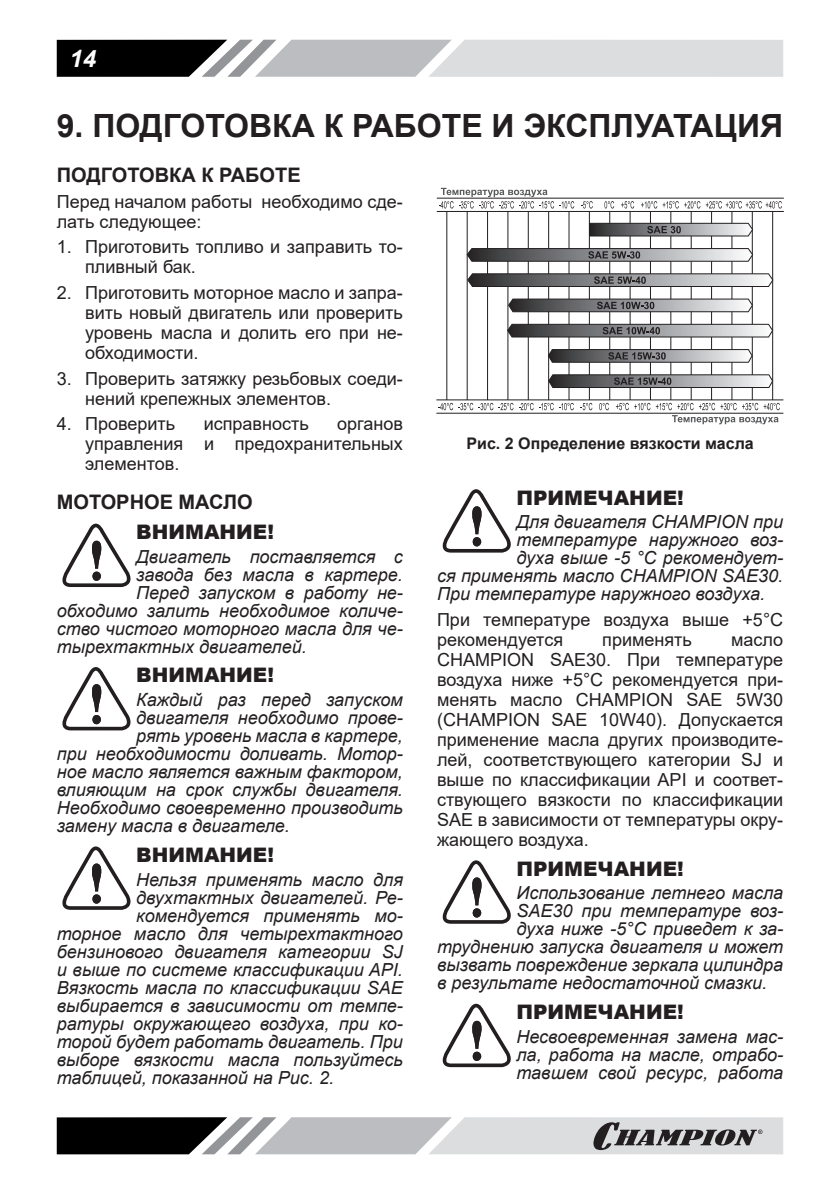
<style>
.page{position:relative;width:840px;height:1191px;background:#fff}
.page>*{position:absolute;margin:0;border:0;box-sizing:border-box;transform-origin:0 0}
.Заголовок_1{font:700 32px "Arial";color:#231f20}
.t1{font:italic 700 24px "Arial";color:#fff}
.ВНИМАНИЕ{font:900 20px "Arial";color:#231f20}
.Заголовок2{font:700 20px "Arial";color:#231f20}
.ВНИМАНИЕ_ТЕКСТ{font:italic 18px/18px "Arial";color:#231f20;text-align:justify}
.Текст_основной{font:18px/20px "Arial";color:#231f20}
.Текст_список_1{font:18px/20px "Arial";color:#231f20}
.РИСУНОК{font:700 16px "Arial";color:#231f20}
</style>
<div class="page">
<svg style="left:57px;top:40px;width:725px;height:37px;background:#a7a8a9"></svg>
<svg style="left:57px;top:1117px;width:725px;height:37px;background:#9c9c9e"></svg>
<svg style="left:62px;top:523px;width:69px;height:64px"></svg>
<svg style="left:62px;top:667px;width:69px;height:63px"></svg>
<svg style="left:62px;top:846px;width:69px;height:64px"></svg>
<svg style="left:581px;top:201px;width:11px;height:7px"></svg>
<svg style="left:604px;top:201px;width:10px;height:7px"></svg>
<svg style="left:621px;top:201px;width:12px;height:7px"></svg>
<svg style="left:641px;top:201px;width:140px;height:7px"></svg>
<hr style="left:436px;top:198px;width:347px;height:1px;background:#231f20">
<svg style="left:436px;top:211px;width:347px;height:203px"></svg>
<svg style="left:438px;top:188px;width:136px;height:20px"></svg>
<svg style="left:634px;top:403px;width:145px;height:21px"></svg>
<svg style="left:548px;top:374px;width:224px;height:14px;background:#807f81"></svg>
<svg style="left:547px;top:349px;width:205px;height:14px;background:#7f7f80"></svg>
<svg style="left:507px;top:324px;width:265px;height:13px;background:#838385"></svg>
<svg style="left:508px;top:298px;width:244px;height:14px;background:#848486"></svg>
<svg style="left:467px;top:273px;width:306px;height:14px;background:#818183"></svg>
<svg style="left:466px;top:248px;width:286px;height:14px;background:#808082"></svg>
<svg style="left:588px;top:223px;width:164px;height:13px;background:#828284"></svg>
<svg style="left:442px;top:489px;width:69px;height:63px"></svg>
<svg style="left:442px;top:860px;width:69px;height:63px"></svg>
<svg style="left:442px;top:1003px;width:69px;height:64px"></svg>
<h2 class="t1" style="left:70px;top:42px;width:28px">14</h2>
<p class="Заголовок_1" style="left:57px;top:103px;width:727px">9. ПОДГОТОВКА К РАБОТЕ И ЭКСПЛУАТАЦИЯ</p>
<p class="Заголовок2" style="left:57px;top:161px;width:245px">ПОДГОТОВКА К РАБОТЕ</p>
<p class="Текст_основной" style="left:57px;top:191px;width:347px">Перед началом работы необходимо сде&shy;лать следующее:</p>
<p class="Текст_список_1" style="left:85px;top:237px;width:319px;text-indent:-28px">1. Приготовить топливо и заправить то&shy;пливный бак.</p>
<p class="Текст_список_1" style="left:85px;top:282px;width:319px;text-align:justify;text-indent:-28px">2. Приготовить моторное масло и запра&shy;вить новый двигатель или проверить уровень масла и долить его при не&shy;обходимости.</p>
<p class="Текст_список_1" style="left:85px;top:368px;width:319px;text-indent:-28px">3. Проверить затяжку резьбовых соеди&shy;нений крепежных элементов.</p>
<p class="Текст_список_1" style="left:57px;top:414px;width:120px">4. Проверить</p>
<p class="Текст_список_1" style="left:203px;top:414px;width:106px">исправность</p>
<p class="Текст_список_1" style="left:85px;top:414px;width:319px;text-align:justify;text-indent:252px">органов управления и предохранительных элементов.</p>
<p class="Заголовок2" style="left:57px;top:488px;width:197px">МОТОРНОЕ МАСЛО</p>
<p class="ВНИМАНИЕ" style="left:136px;top:517px;width:139px">ВНИМАНИЕ!</p>
<p class="ВНИМАНИЕ_ТЕКСТ" style="left:136px;top:547px;width:268px">Двигатель поставляется с</p>
<p class="ВНИМАНИЕ_ТЕКСТ" style="left:136px;top:565px;width:268px">завода без масла в картере.</p>
<p class="ВНИМАНИЕ_ТЕКСТ" style="left:136px;top:583px;width:268px">Перед запуском в работу не-</p>
<p class="ВНИМАНИЕ_ТЕКСТ" style="left:57px;top:601px;width:347px">обходимо залить необходимое количе-</p>
<p class="ВНИМАНИЕ_ТЕКСТ" style="left:57px;top:619px;width:347px">ство чистого моторного масла для че-</p>
<p class="ВНИМАНИЕ_ТЕКСТ" style="left:57px;top:637px;width:251px">тырехтактных двигателей.</p>
<p class="ВНИМАНИЕ" style="left:136px;top:661px;width:139px">ВНИМАНИЕ!</p>
<p class="ВНИМАНИЕ_ТЕКСТ" style="left:136px;top:691px;width:268px">Каждый раз перед запуском</p>
<p class="ВНИМАНИЕ_ТЕКСТ" style="left:136px;top:709px;width:268px">двигателя необходимо прове-</p>
<p class="ВНИМАНИЕ_ТЕКСТ" style="left:136px;top:727px;width:268px">рять уровень масла в картере,</p>
<p class="ВНИМАНИЕ_ТЕКСТ" style="left:57px;top:745px;width:347px">при необходимости доливать. Мотор-</p>
<p class="ВНИМАНИЕ_ТЕКСТ" style="left:57px;top:763px;width:347px">ное масло является важным фактором,</p>
<p class="ВНИМАНИЕ_ТЕКСТ" style="left:57px;top:781px;width:347px">влияющим на срок службы двигателя.</p>
<p class="ВНИМАНИЕ_ТЕКСТ" style="left:57px;top:799px;width:347px">Необходимо своевременно производить</p>
<p class="ВНИМАНИЕ_ТЕКСТ" style="left:57px;top:817px;width:234px">замену масла в двигателе.</p>
<p class="ВНИМАНИЕ" style="left:136px;top:840px;width:139px">ВНИМАНИЕ!</p>
<p class="ВНИМАНИЕ_ТЕКСТ" style="left:136px;top:870px;width:268px">Нельзя применять масло для</p>
<p class="ВНИМАНИЕ_ТЕКСТ" style="left:136px;top:888px;width:268px">двухтактных двигателей. Ре-</p>
<p class="ВНИМАНИЕ_ТЕКСТ" style="left:136px;top:906px;width:268px">комендуется применять мо-</p>
<p class="ВНИМАНИЕ_ТЕКСТ" style="left:57px;top:924px;width:347px">торное масло для четырехтактного</p>
<p class="ВНИМАНИЕ_ТЕКСТ" style="left:57px;top:942px;width:347px">бензинового двигателя категории SJ</p>
<p class="ВНИМАНИЕ_ТЕКСТ" style="left:57px;top:960px;width:347px">и выше по системе классификации API.</p>
<p class="ВНИМАНИЕ_ТЕКСТ" style="left:57px;top:978px;width:347px">Вязкость масла по классификации SAE</p>
<p class="ВНИМАНИЕ_ТЕКСТ" style="left:57px;top:996px;width:347px">выбирается в зависимости от темпе-</p>
<p class="ВНИМАНИЕ_ТЕКСТ" style="left:57px;top:1014px;width:347px">ратуры окружающего воздуха, при ко-</p>
<p class="ВНИМАНИЕ_ТЕКСТ" style="left:57px;top:1032px;width:347px">торой будет работать двигатель. При</p>
<p class="ВНИМАНИЕ_ТЕКСТ" style="left:57px;top:1050px;width:347px">выборе вязкости масла пользуйтесь</p>
<p class="ВНИМАНИЕ_ТЕКСТ" style="left:57px;top:1068px;width:278px">таблицей, показанной на Рис. 2.</p>
<p class="РИСУНОК" style="left:466px;top:432px;width:288px">Рис. 2 Определение вязкости масла</p>
<p class="ВНИМАНИЕ" style="left:516px;top:483px;width:169px">ПРИМЕЧАНИЕ!</p>
<p class="ВНИМАНИЕ_ТЕКСТ" style="left:516px;top:513px;width:268px">Для двигателя CHAMPION при</p>
<p class="ВНИМАНИЕ_ТЕКСТ" style="left:516px;top:531px;width:267px">температуре наружного воз-</p>
<p class="ВНИМАНИЕ_ТЕКСТ" style="left:516px;top:549px;width:267px">духа выше -5 °С рекомендует-</p>
<p class="ВНИМАНИЕ_ТЕКСТ" style="left:437px;top:567px;width:347px">ся применять масло CHAMPION SAE30.</p>
<p class="ВНИМАНИЕ_ТЕКСТ" style="left:437px;top:585px;width:329px">При температуре наружного воздуха.</p>
<p class="Текст_основной" style="left:437px;top:609px;width:347px">При температуре воздуха выше +5°С рекомендуется</p>
<p class="Текст_основной" style="left:437px;top:629px;width:347px;text-align:justify;text-indent:294px">масло CHAMPION SAE30. При температуре воздуха ниже +5°С рекомендуется при&shy;менять масло CHAMPION SAE 5W30 (CHAMPION SAE 10W40). Допускается применение масла других производите&shy;лей, соответствующего категории SJ и выше по классификации API и соответ&shy;ствующего вязкости по классификации SAE в зависимости от температуры окру&shy;жающего воздуха.</p>
<p class="ВНИМАНИЕ" style="left:516px;top:854px;width:169px">ПРИМЕЧАНИЕ!</p>
<p class="ВНИМАНИЕ_ТЕКСТ" style="left:516px;top:884px;width:268px">Использование летнего масла</p>
<p class="ВНИМАНИЕ_ТЕКСТ" style="left:516px;top:902px;width:268px">SAE30 при температуре воз-</p>
<p class="ВНИМАНИЕ_ТЕКСТ" style="left:516px;top:920px;width:268px">духа ниже -5°С приведет к за-</p>
<p class="ВНИМАНИЕ_ТЕКСТ" style="left:437px;top:938px;width:347px">труднению запуска двигателя и может</p>
<p class="ВНИМАНИЕ_ТЕКСТ" style="left:437px;top:956px;width:347px">вызвать повреждение зеркала цилиндра</p>
<p class="ВНИМАНИЕ_ТЕКСТ" style="left:437px;top:974px;width:331px">в результате недостаточной смазки.</p>
<p class="ВНИМАНИЕ" style="left:516px;top:997px;width:169px">ПРИМЕЧАНИЕ!</p>
<p class="ВНИМАНИЕ_ТЕКСТ" style="left:516px;top:1027px;width:268px">Несвоевременная замена мас&shy;ла, работа на масле, отрабо&shy;тавшем свой ресурс, работа</p>
<p class="Текст_основной" style="left:602px;top:629px;width:91px">применять</p>
</div>
